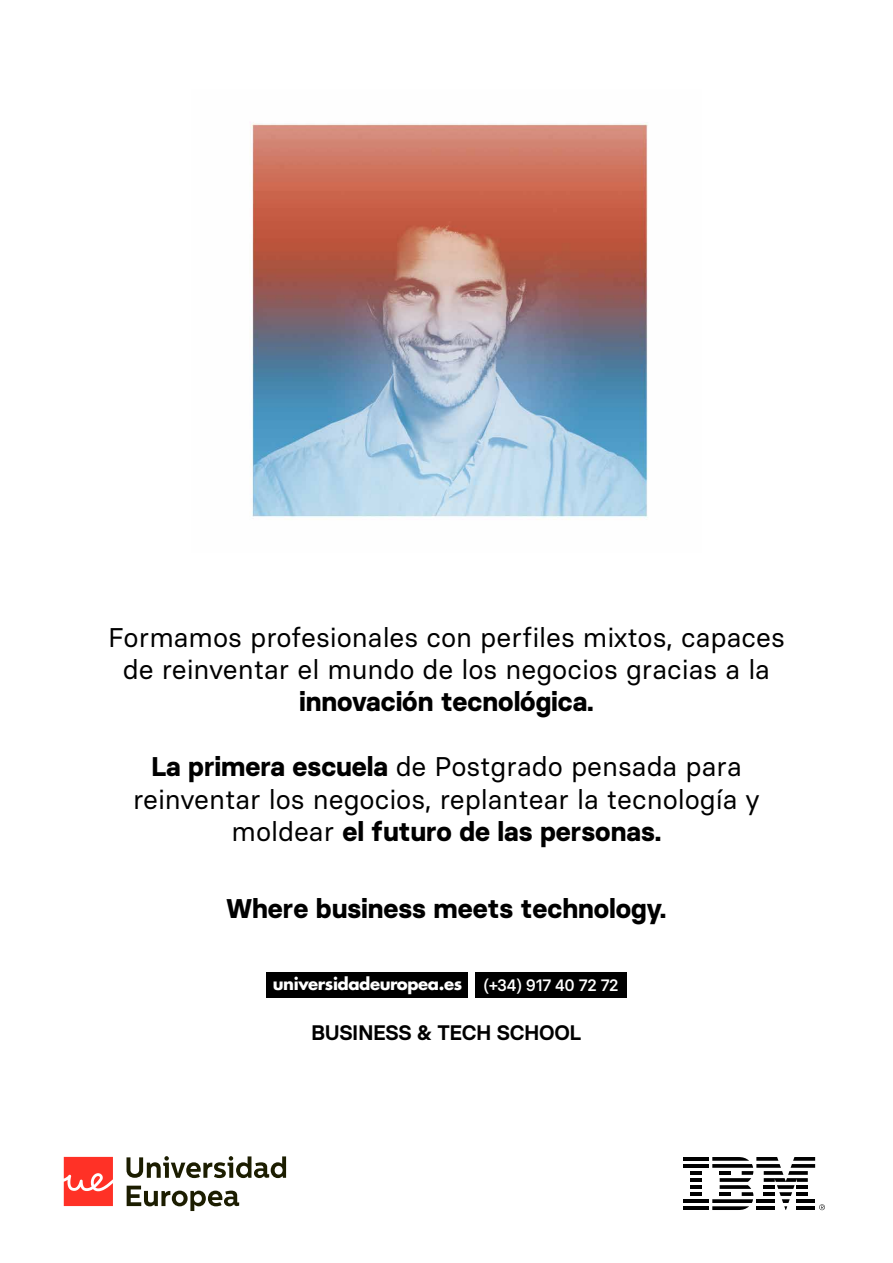
<style>
.page{position:relative;width:893px;height:1263px;background:#fff}
.page>*{position:absolute;margin:0;border:0;box-sizing:border-box;transform-origin:0 0}
.t1{font:27px/32.4px "Basier Square";color:#000;text-align:center}
.t2{font:700 27px "Basier Square";color:#000}
.t3{font:600 21px "Basier Square";letter-spacing:-.02em;color:#000}
.t4{font:700 16.5px "Futura Std";letter-spacing:-.025em;color:#fff}
.t5{font:500 16.5px "Basier Square";letter-spacing:-.025em;color:#fff}
.s1{font-weight:700}
</style>
<div class="page">
<img style="left:250px;top:122px;width:398px;height:398px">
<div style="left:266px;top:972px;width:202px;height:26px;background:#000"></div>
<div style="left:475px;top:972px;width:152px;height:26px;background:#000"></div>
<hr style="left:683px;top:1157px;width:26px;height:4px;background:#000">
<hr style="left:683px;top:1164px;width:26px;height:4px;background:#000">
<hr style="left:683px;top:1199px;width:26px;height:4px;background:#000">
<hr style="left:690px;top:1192px;width:11px;height:4px;background:#000">
<hr style="left:690px;top:1185px;width:11px;height:4px;background:#000">
<hr style="left:690px;top:1178px;width:11px;height:4px;background:#000">
<hr style="left:690px;top:1171px;width:11px;height:4px;background:#000">
<hr style="left:683px;top:1206px;width:26px;height:4px;background:#000">
<svg style="left:712px;top:1157px;width:113px;height:53px"></svg>
<svg style="left:64px;top:1157px;width:49px;height:49px;background:#ff4a40"></svg>
<svg style="left:127px;top:1156px;width:159px;height:22px"></svg>
<svg style="left:127px;top:1186px;width:112px;height:25px"></svg>
<p class="t1" style="left:108px;top:620px;width:678px">Formamos profesionales con perfiles mixtos, capaces de reinventar el mundo de los negocios gracias a la</p>
<p class="t2" style="left:299px;top:685px;width:296px">innovación tecnológica.</p>
<p class="t1" style="left:133px;top:750px;width:628px"><span class="s1">La primera escuela</span> de Postgrado pensada para reinventar los negocios, replantear la tecnología y moldear <span class="s1">el futuro de las personas.</span></p>
<p class="t2" style="left:226px;top:891px;width:442px">Where business meets technology.</p>
<p class="t4" style="left:273px;top:973px;width:191px">universidadeuropea.es</p>
<p class="t5" style="left:484px;top:975px;width:136px">(+34) 917 40 72 72</p>
<p class="t3" style="left:311px;top:1019px;width:271px">BUSINESS &amp; TECH SCHOOL</p>
</div>
